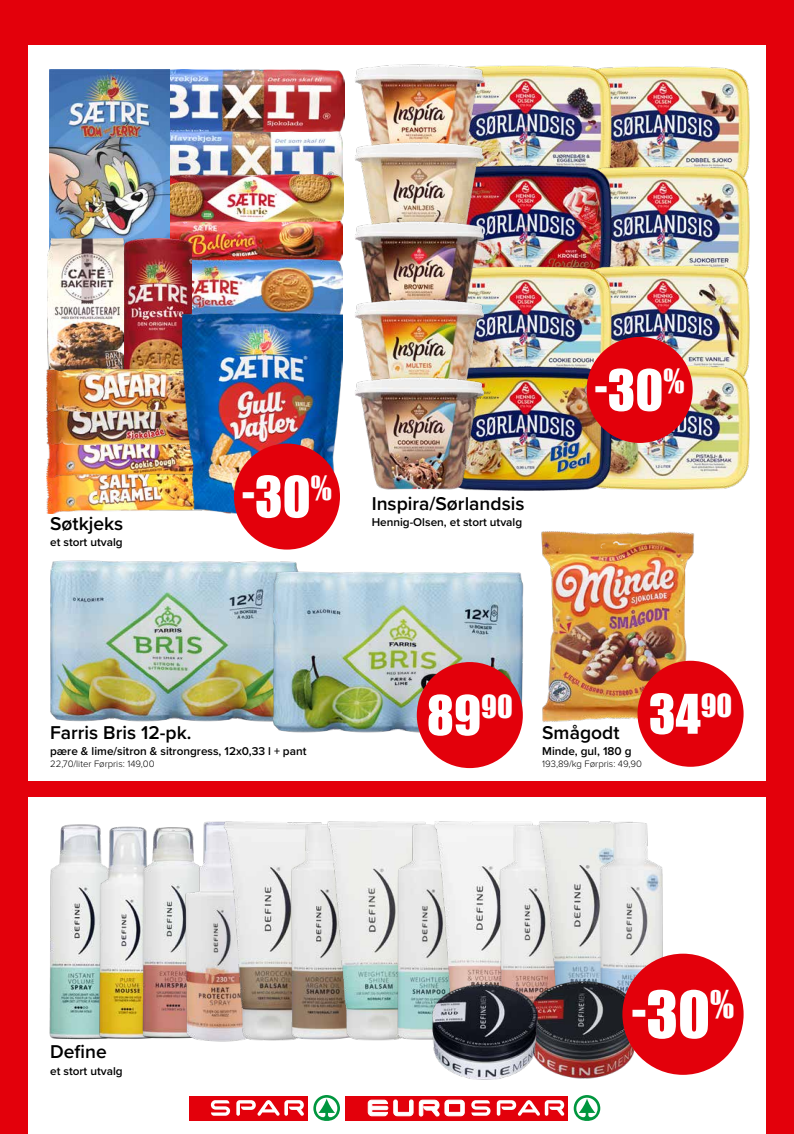
<style>
.page{position:relative;width:794px;height:1134px;background:#e3000b}
.page>*{position:absolute;margin:0;border:0;box-sizing:border-box;transform-origin:0 0}
.t1{font:59.8px "Impact";color:#fff}
.t2{font:52.4px "Impact";color:#fff}
.t3{font:50.5px "Impact";color:#fff}
.t4{font:600 19.2px "Proxima Nova";color:#000}
.t5{font:600 11.8px "Proxima Nova";color:#000}
.t6{font:300 9.6px "Proxima Nova";color:#000}
</style>
<div class="page">
<div style="left:28px;top:45px;width:737px;height:1089px;background:#fff"></div>
<svg style="left:189px;top:1096px;width:119px;height:25px"></svg>
<div style="left:189px;top:1095px;width:118px;height:25px;background:#e3000b"></div>
<svg style="left:313px;top:1095px;width:27px;height:26px"></svg>
<svg style="left:211px;top:1100px;width:19px;height:16px"></svg>
<svg style="left:236px;top:1100px;width:68px;height:16px"></svg>
<svg style="left:345px;top:1096px;width:256px;height:25px"></svg>
<div style="left:345px;top:1095px;width:222px;height:25px;background:#e3000b"></div>
<svg style="left:574px;top:1095px;width:26px;height:26px"></svg>
<svg style="left:471px;top:1100px;width:19px;height:16px"></svg>
<svg style="left:497px;top:1100px;width:67px;height:16px"></svg>
<svg style="left:419px;top:1100px;width:20px;height:16px"></svg>
<svg style="left:394px;top:1100px;width:19px;height:16px"></svg>
<svg style="left:445px;top:1100px;width:19px;height:16px"></svg>
<svg style="left:368px;top:1100px;width:20px;height:16px"></svg>
<img style="left:169px;top:132px;width:173px;height:42px">
<img style="left:169px;top:69px;width:175px;height:63px">
<img style="left:49px;top:824px;width:49px;height:216px">
<img style="left:98px;top:826px;width:42px;height:213px">
<img style="left:140px;top:827px;width:44px;height:212px">
<img style="left:184px;top:821px;width:39px;height:221px">
<img style="left:223px;top:821px;width:170px;height:221px">
<img style="left:287px;top:821px;width:72px;height:221px">
<img style="left:393px;top:821px;width:40px;height:219px">
<img style="left:433px;top:821px;width:62px;height:162px">
<img style="left:495px;top:823px;width:37px;height:160px">
<img style="left:532px;top:821px;width:66px;height:157px">
<img style="left:598px;top:821px;width:66px;height:157px">
<img style="left:529px;top:978px;width:106px;height:101px">
<img style="left:431px;top:983px;width:109px;height:97px">
<img style="left:50px;top:560px;width:247px;height:162px">
<img style="left:268px;top:568px;width:256px;height:168px">
<img style="left:169px;top:221px;width:173px;height:39px">
<img style="left:614px;top:66px;width:136px;height:98px">
<img style="left:486px;top:65px;width:128px;height:99px">
<img style="left:614px;top:164px;width:136px;height:100px">
<img style="left:486px;top:164px;width:128px;height:100px">
<img style="left:541px;top:531px;width:154px;height:191px">
<img style="left:614px;top:264px;width:136px;height:99px">
<img style="left:486px;top:264px;width:128px;height:101px">
<img style="left:576px;top:363px;width:174px;height:127px">
<img style="left:486px;top:365px;width:128px;height:126px">
<img style="left:169px;top:174px;width:175px;height:47px">
<img style="left:355px;top:64px;width:131px;height:77px">
<img style="left:355px;top:141px;width:131px;height:78px">
<img style="left:355px;top:219px;width:131px;height:78px">
<img style="left:355px;top:297px;width:131px;height:79px">
<img style="left:355px;top:376px;width:131px;height:115px">
<img style="left:50px;top:69px;width:119px;height:169px">
<img style="left:192px;top:260px;width:151px;height:56px">
<img style="left:47px;top:238px;width:78px;height:131px">
<img style="left:125px;top:238px;width:67px;height:131px">
<img style="left:47px;top:478px;width:136px;height:35px">
<img style="left:47px;top:444px;width:136px;height:34px">
<img style="left:47px;top:411px;width:136px;height:33px">
<img style="left:47px;top:369px;width:136px;height:42px">
<img style="left:183px;top:313px;width:159px;height:200px">
<div style="left:417px;top:662px;width:106px;height:106px;background:#e3000b;border-radius:50%"></div>
<div style="left:637px;top:661px;width:106px;height:106px;background:#e3000b;border-radius:50%"></div>
<div style="left:234px;top:444px;width:106px;height:106px;background:#e3000b;border-radius:50%"></div>
<div style="left:21px;top:781px;width:753px;height:15px;background:#e3000b"></div>
<div style="left:586px;top:337px;width:106px;height:106px;background:#e3000b;border-radius:50%"></div>
<div style="left:622px;top:954px;width:121px;height:121px;background:#e3000b;border-radius:50%"></div>
<h2 class="t2" style="left:242px;top:456px;width:91px"><sup>-</sup>30<sup>%</sup></h2>
<h3 class="t4" style="left:372px;top:489px;width:154px">Inspira/Sørlandsis</h3>
<h3 class="t4" style="left:50px;top:510px;width:75px">Søtkjeks</h3>
<p class="t5" style="left:372px;top:513px;width:152px">Hennig-Olsen, et stort utvalg</p>
<p class="t5" style="left:50px;top:534px;width:74px">et stort utvalg</p>
<h2 class="t2" style="left:595px;top:349px;width:91px"><sup>-</sup>30<sup>%</sup></h2>
<h3 class="t4" style="left:50px;top:718px;width:143px">Farris Bris 12-pk.</h3>
<p class="t5" style="left:50px;top:742px;width:258px">pære &amp; lime/sitron &amp; sitrongress, 12x0,33 l + pant</p>
<p class="t6" style="left:50px;top:756px;width:106px">22,70/liter Førpris: 149,00</p>
<h3 class="t4" style="left:50px;top:1038px;width:58px">Define</h3>
<p class="t5" style="left:50px;top:1062px;width:74px">et stort utvalg</p>
<h3 class="t3" style="left:427px;top:676px;width:87px">89<sup>90</sup></h3>
<h3 class="t3" style="left:649px;top:675px;width:85px">34<sup>90</sup></h3>
<h3 class="t4" style="left:542px;top:718px;width:79px">Smågodt</h3>
<p class="t5" style="left:542px;top:742px;width:91px">Minde, gul, 180 g</p>
<p class="t6" style="left:542px;top:756px;width:101px">193,89/kg Førpris: 49,90</p>
<h1 class="t1" style="left:632px;top:968px;width:104px"><sup>-</sup>30<sup>%</sup></h1>
</div>
